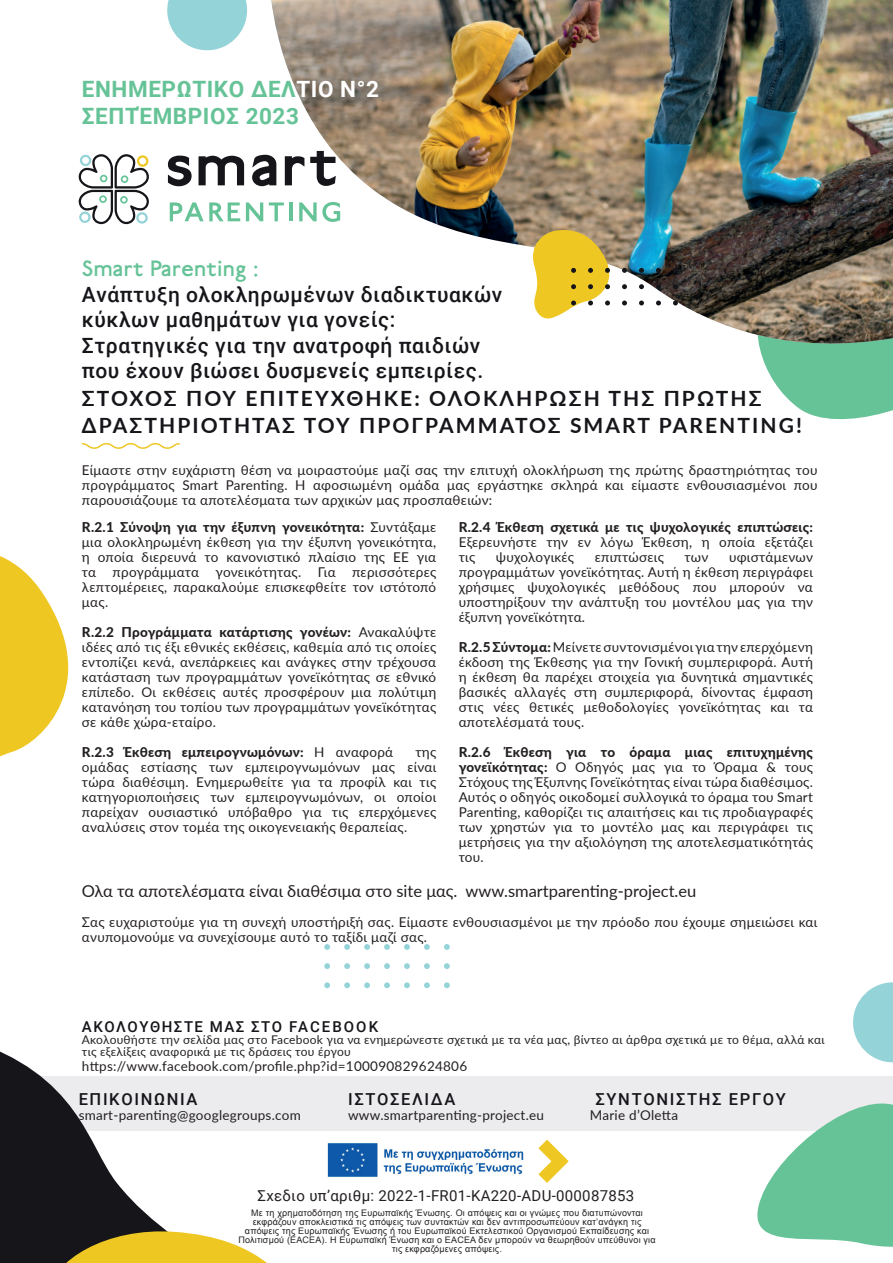
<style>
.page{position:relative;width:893px;height:1263px;background:#fff}
.page>*{position:absolute;margin:0;border:0;box-sizing:border-box;transform-origin:0 0}
.t1{font:24px "Farringdon";letter-spacing:.025em;color:#66c397}
.t2{font:700 22.5px/27px "Roboto";letter-spacing:.025em;color:#66c397}
.t3{font:500 21px/25.5px "Roboto";letter-spacing:.025em;color:#15151a}
.t4{font:700 21px/27px "Lato";letter-spacing:.1em;color:#15151a}
.t5{font:16.5px "Lato";color:#231f20}
.t6{font:500 16.5px "Roboto";letter-spacing:.1em;color:#15151a}
.t7{font:15px "Roboto";letter-spacing:.02em;color:#231f20}
.t8{font:500 15px "Roboto";letter-spacing:.1em;color:#15151a}
.t9{font:13.5px/15px "Lato";letter-spacing:.02em;color:#231f20;text-align:justify}
.t10{font:800 13.5px "Lato";letter-spacing:.02em;color:#231f20}
.t11{font:12px/12px "Lato";letter-spacing:.02em;color:#231f20}
.t12{font:9px/9px "Arial";letter-spacing:.02em;color:#231f20;text-align:center}
.s1{color:#fff}
.s2{font-weight:800}
.s3{font-weight:400}
</style>
<div class="page">
<svg style="left:765px;top:364px;width:128px;height:56px"></svg>
<svg style="left:761px;top:355px;width:132px;height:9px"></svg>
<img style="left:271px;top:0;width:622px;height:355px">
<svg style="left:167px;top:0;width:80px;height:50px"></svg>
<svg style="left:853px;top:982px;width:40px;height:80px"></svg>
<svg style="left:0;top:556px;width:69px;height:201px"></svg>
<svg style="left:673px;top:268px;width:5px;height:5px"></svg>
<svg style="left:673px;top:284px;width:5px;height:5px"></svg>
<svg style="left:673px;top:301px;width:5px;height:4px"></svg>
<svg style="left:656px;top:268px;width:5px;height:5px"></svg>
<svg style="left:656px;top:284px;width:5px;height:5px"></svg>
<svg style="left:656px;top:301px;width:5px;height:4px"></svg>
<svg style="left:639px;top:268px;width:5px;height:5px"></svg>
<svg style="left:639px;top:284px;width:5px;height:5px"></svg>
<svg style="left:639px;top:301px;width:5px;height:4px"></svg>
<svg style="left:529px;top:228px;width:98px;height:93px"></svg>
<svg style="left:168px;top:156px;width:24px;height:30px"></svg>
<svg style="left:199px;top:156px;width:45px;height:29px"></svg>
<svg style="left:252px;top:155px;width:24px;height:31px"></svg>
<svg style="left:285px;top:156px;width:19px;height:29px"></svg>
<svg style="left:310px;top:151px;width:26px;height:35px"></svg>
<svg style="left:170px;top:202px;width:70px;height:19px"></svg>
<svg style="left:246px;top:202px;width:17px;height:19px"></svg>
<svg style="left:269px;top:202px;width:15px;height:19px"></svg>
<hr style="left:289px;top:202px;width:4px;height:19px;background:#66c397">
<svg style="left:299px;top:202px;width:41px;height:20px"></svg>
<svg style="left:78px;top:154px;width:71px;height:71px"></svg>
<svg style="left:538px;top:1140px;width:31px;height:43px"></svg>
<div style="left:0;top:1076px;width:893px;height:55px;background:#ececee"></div>
<svg style="left:757px;top:1103px;width:136px;height:144px"></svg>
<svg style="left:0;top:1051px;width:162px;height:212px;fill:#15151a"></svg>
<svg style="left:45px;top:1227px;width:222px;height:36px"></svg>
<svg style="left:444px;top:944px;width:6px;height:6px"></svg>
<svg style="left:444px;top:963px;width:6px;height:6px"></svg>
<svg style="left:444px;top:982px;width:6px;height:6px"></svg>
<svg style="left:424px;top:944px;width:6px;height:6px"></svg>
<svg style="left:424px;top:963px;width:6px;height:6px"></svg>
<svg style="left:424px;top:982px;width:6px;height:6px"></svg>
<svg style="left:404px;top:944px;width:6px;height:6px"></svg>
<svg style="left:404px;top:963px;width:6px;height:6px"></svg>
<svg style="left:404px;top:982px;width:6px;height:6px"></svg>
<svg style="left:384px;top:944px;width:6px;height:6px"></svg>
<svg style="left:384px;top:963px;width:6px;height:6px"></svg>
<svg style="left:384px;top:982px;width:6px;height:6px"></svg>
<svg style="left:364px;top:944px;width:6px;height:6px"></svg>
<svg style="left:364px;top:963px;width:6px;height:6px"></svg>
<svg style="left:364px;top:982px;width:6px;height:6px"></svg>
<svg style="left:344px;top:944px;width:6px;height:6px"></svg>
<svg style="left:344px;top:963px;width:6px;height:6px"></svg>
<svg style="left:344px;top:982px;width:6px;height:6px"></svg>
<svg style="left:324px;top:944px;width:6px;height:6px"></svg>
<svg style="left:324px;top:963px;width:6px;height:6px"></svg>
<svg style="left:324px;top:982px;width:6px;height:6px"></svg>
<img style="left:327px;top:1143px;width:197px;height:34px">
<svg style="left:82px;top:443px;width:98px;height:6px"></svg>
<h2 class="t2" style="left:82px;top:74px;width:298px">ΕΝΗΜΕΡΩΤΙΚΟ ΔΕΛ<span class="s1">ΤΙΟ N°2<br></span>ΣΕΠΤΈΜΒΡΙΟΣ 2023</h2>
<h1 class="t1" style="left:82px;top:253px;width:178px">Smart Parenting :</h1>
<h3 class="t3" style="left:82px;top:281px;width:422px">Ανάπτυξη ολοκληρωμένων διαδικτυακών κύκλων μαθημάτων για γονείς:<br>Στρατηγικές για την ανατροφή παιδιών που έχουν βιώσει δυσμενείς εμπειρίες.</h3>
<h3 class="t4" style="left:82px;top:384px;width:722px">ΣΤΌΧΟΣ ΠΟΥ ΕΠΙΤΕΎΧΘΗΚΕ: ΟΛΟΚΛΉ ΡΩΣΗ ΤΗΣ ΠΡΏΤΗΣ<br>ΔΡΑΣΤΗΡΙΌΤΗΤΑΣ ΤΟΥ ΠΡΟΓΡΆΜΜΑΤΟΣ SMART PARENTING!</h3>
<p class="t9" style="left:82px;top:462px;width:737px">Είμαστε στην ευχάριστη θέση να μοιραστούμε μαζί σας την επιτυχή ολοκλήρωση της πρώτης δραστηριότητας του προγράμματος Smart Parenting. Η αφοσιωμένη ομάδα μας εργάστηκε σκληρά και είμαστε ενθουσιασμένοι που παρουσιάζουμε τα αποτελέσματα των αρχικών μας προσπαθειών:</p>
<p class="t9" style="left:82px;top:519px;width:356px"><span class="s2">R.2.1 Σύνοψη για την έξυπνη γονεικότητα:</span> Συντάξαμε μια ολοκληρωμένη έκθεση για την έξυπνη γονεικότητα, η οποία διερευνά το κανονιστικό πλαίσιο της ΕΕ για τα προγράμματα γονεικότητας. Για περισσότερες λεπτομέρειες, παρακαλούμε επισκεφθείτε τον ιστότοπό μας.</p>
<p class="t9" style="left:82px;top:624px;width:356px"><span class="s2">R.2.2 Προγράμματα κατάρτισης γονέων:</span> Ανακαλύψτε ιδέες από τις έξι εθνικές εκθέσεις, καθεμία από τις οποίες εντοπίζει κενά, ανεπάρκειες και ανάγκες στην τρέχουσα κατάσταση των προγραμμάτων γονεϊκότητας σε εθνικό επίπεδο. Οι εκθέσεις αυτές προσφέρουν μια πολύτιμη κατανόηση του τοπίου των προγραμμάτων γονεϊκότητας σε κάθε χώρα-εταίρο.</p>
<p class="t10" style="left:82px;top:742px;width:313px">R.2.3 Έκθεση εμπειρογνωμόνων: <span class="s3">Η αναφορά</span></p>
<p class="t9" style="left:82px;top:744px;width:356px;text-indent:333px">της ομάδας εστίασης των εμπειρογνωμόνων μας είναι τώρα διαθέσιμη. Ενημερωθείτε για τα προφίλ και τις κατηγοριοποιήσεις των εμπειρογνωμόνων, οι οποίοι παρείχαν ουσιαστικό υπόβαθρο για τις επερχόμενες αναλύσεις στον τομέα της οικογενειακής θεραπείας.</p>
<p class="t10" style="left:459px;top:517px;width:356px">R.2.4 Έκθεση σχετικά με τις ψυχολογικές επιπτώσεις:</p>
<p class="t9" style="left:459px;top:534px;width:356px">Εξερευνήστε την εν λόγω Έκθεση, η οποία εξετάζει τις</p>
<p class="t9" style="left:459px;top:549px;width:356px;text-indent:270px">υφιστάμενων προγραμμάτων γονεϊκότητας. Αυτή η έκθεση περιγράφει χρήσιμες ψυχολογικές μεθόδους που μπορούν να υποστηρίξουν την ανάπτυξη του μοντέλου μας για την έξυπνη γονεϊκότητα.</p>
<p class="t9" style="left:459px;top:639px;width:356px"><span class="s2">R.2.5 Σύντομα:</span> Μείνετε συντονισμένοι για την επερχόμενη έκδοση της Έκθεσης για την Γονική συμπεριφορά. Αυτή η έκθεση θα παρέχει στοιχεία για δυνητικά σημαντικές βασικές αλλαγές στη συμπεριφορά, δίνοντας έμφαση στις νέες θετικές μεθοδολογίες γονεϊκότητας και τα αποτελέσματά τους.</p>
<p class="t9" style="left:459px;top:744px;width:356px"><span class="s2">R.2.6 Έκθεση για το όραμα μιας επιτυχημένης γονεϊκότητας:</span> Ο Οδηγός μας για το Όραμα &amp; τους Στόχους της Έξυπνης Γονεϊκότητας είναι τώρα διαθέσιμος.<br>Αυτός ο οδηγός οικοδομεί συλλογικά το όραμα του Smart Parenting, καθορίζει τις απαιτήσεις και τις προδιαγραφές των χρηστών για το μοντέλο μας και περιγράφει τις μετρήσεις για την αξιολόγηση της αποτελεσματικότητάς του.</p>
<p class="t9" style="left:496px;top:549px;width:80px">ψυχολογικές</p>
<p class="t9" style="left:595px;top:549px;width:71px">επιπτώσεις</p>
<p class="t9" style="left:684px;top:549px;width:25px">των</p>
<p class="t5" style="left:82px;top:879px;width:616px">Ολα τα αποτελέσματα είναι διαθέσιμα στο site μας. www.smartparenting-project.eu</p>
<p class="t9" style="left:82px;top:914px;width:737px">Σας ευχαριστούμε για τη συνεχή υποστήριξή σας. Είμαστε ενθουσιασμένοι με την πρόοδο που έχουμε σημειώσει και ανυπομονούμε να συνεχίσουμε αυτό το ταξίδι μαζί σας.</p>
<p class="t8" style="left:82px;top:1016px;width:298px">ΑΚΟΛΟΥΘΉΣΤΕ ΜΑΣ ΣΤΟ FACEBOOK</p>
<p class="t11" style="left:82px;top:1033px;width:744px">Ακολουθήστε την σελίδα μας στο Facebook για να ενημερώνεστε σχετικά με τα νέα μας, βίντεο αι άρθρα σχετικά με το θέμα, αλλά και τις εξελίξεις αναφορικά με τις δράσεις του έργου</p>
<p class="t9" style="left:82px;top:1058px;width:387px">https://www.facebook.com/profile.php?id=100090829624806</p>
<p class="t6" style="left:79px;top:1087px;width:120px">ΕΠΙΚΟΙΝΩΝΙΑ</p>
<p class="t9" style="left:79px;top:1106px;width:224px">smart-parenting@googlegroups.com</p>
<p class="t6" style="left:348px;top:1087px;width:109px">ΙΣΤΟΣΕΛΙΔΑ</p>
<p class="t9" style="left:348px;top:1106px;width:198px">www.smartparenting-project.eu</p>
<p class="t6" style="left:595px;top:1087px;width:192px">ΣΥΝΤΟΝΙΣΤΗΣ ΕΡΓΟΥ</p>
<p class="t9" style="left:590px;top:1106px;width:90px">Marie d’Oletta</p>
<p class="t7" style="left:258px;top:1185px;width:378px">Σχεδιο υπ’αριθμ: 2022-1-FR01-KA220-ADU-000087853</p>
<p class="t12" style="left:238px;top:1208px;width:419px">Με τη χρηματοδότηση της Ευρωπαϊκής Ένωσης. Οι απόψεις και οι γνώμες που διατυπώνονται εκφράζουν αποκλειστικά τις απόψεις των συντακτών και δεν αντιπροσωπεύουν κατ’ανάγκη τις απόψεις της Ευρωπαϊκής Ένωσης ή του Ευρωπαϊκού Εκτελεστικού Οργανισμού Εκπαίδευσης και Πολιτισμού (EACEA). Η Ευρωπαϊκή Ένωση και ο EACEA δεν μπορούν να θεωρηθούν υπεύθυνοι για τις εκφραζόμενες απόψεις.</p>
</div>
